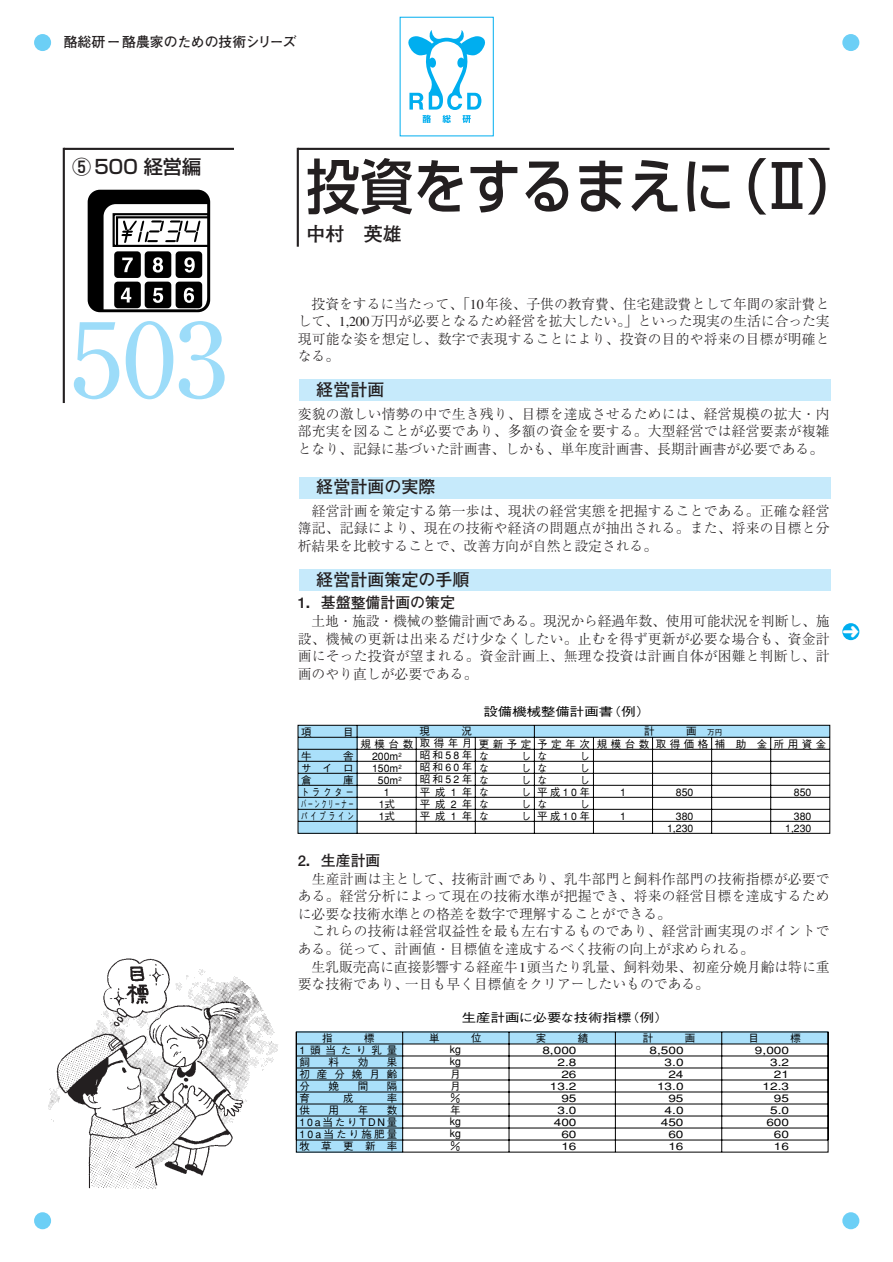
<style>
.page{position:relative;width:893px;height:1262px;background:#fff}
.page>*{position:absolute;margin:0;border:0;box-sizing:border-box;transform-origin:0 0}
.t1{font:700 106.35px "Futo Min A101";color:#9cdcf9}
.t2{font:500 59.55px "Shin Go";color:#231f20;scale:.9 1}
.t3{font:500 19.2px "Shin Go";color:#231f20}
.t4{font:700 19.2px "Futo Go B101";color:#231f20}
.t5{font:700 16.95px "Futo Go B101";color:#231f20}
.t6{font:700 14.85px "Futo Go B101";color:#231f20}
.t7{font:300 13.8px/17.5px "Ryumin";color:#231f20;text-align:justify}
.t8{font:700 13.8px "Futo Go B101";color:#231f20}
.t9{font:500 12px "Gothic BBB";color:#000;scale:1.2 1}
.t10{font:500 10.5px/12px "Gothic BBB";letter-spacing:.22em;color:#000;text-align:justify}
.t11{font:500 10.5px/12px "Gothic BBB";color:#000;text-align:right;scale:1.3 1}
.t12{font:500 10.5px/12px "Gothic BBB";color:#000;text-align:center}
.t13{font:500 10.5px/12px "Gothic BBB";letter-spacing:.46em;color:#000}
.s1{font-size:7.5px}
</style>
<div class="page">
<hr style="left:298px;top:148px;width:531px;height:2px;background:#231f20">
<hr style="left:297px;top:148px;width:2px;height:99px;background:#231f20">
<hr style="left:64px;top:148px;width:170px;height:2px;background:#231f20">
<hr style="left:63px;top:148px;width:2px;height:255px;background:#231f20">
<div style="left:88px;top:190px;width:122px;height:122px;background:#000;border-radius:12px"></div>
<svg style="left:104px;top:204px;width:107px;height:106px"></svg>
<div style="left:34px;top:34px;width:17px;height:17px;background:#6ccff6;border-radius:50%"></div>
<div style="left:842px;top:34px;width:17px;height:17px;background:#6ccff6;border-radius:50%"></div>
<div style="left:34px;top:1212px;width:17px;height:17px;background:#6ccff6;border-radius:50%"></div>
<div style="left:842px;top:1212px;width:17px;height:17px;background:#6ccff6;border-radius:50%"></div>
<svg style="left:842px;top:623px;width:17px;height:17px"></svg>
<svg style="left:408px;top:30px;width:77px;height:93px"></svg>
<div style="left:299px;top:569px;width:532px;height:22px;background:#c6eafb"></div>
<div style="left:299px;top:477px;width:532px;height:21px;background:#c6eafb"></div>
<div style="left:299px;top:380px;width:532px;height:21px;background:#c6eafb"></div>
<svg style="left:297px;top:725px;width:533px;height:108px"></svg>
<svg style="left:296px;top:1031px;width:532px;height:121px"></svg>
<img style="left:48px;top:958px;width:230px;height:231px">
<svg style="left:843px;top:625px;width:15px;height:12px"></svg>
<p class="t8" style="left:64px;top:36px;width:234px">酪総研ー酪農家のための技術シリーズ</p>
<h3 class="t3" style="left:72px;top:159px;width:130px">⑤ 500 経営編</h3>
<h2 class="t2" style="left:306px;top:164px;width:616px">投資をするまえに（Ⅱ）</h2>
<h3 class="t4" style="left:306px;top:226px;width:97px">中村　英雄</h3>
<h1 class="t1" style="left:69px;top:321px;width:161px">503</h1>
<p class="t7" style="left:298px;top:296px;width:533px;text-indent:14px">投資をするに当たって、「10年後、子供の教育費、住宅建設費として年間の家計費として、1,200万円が必要となるため経営を拡大したい。」といった現実の生活に合った実現可能な姿を想定し、数字で表現することにより、投資の目的や将来の目標が明確となる。</p>
<p class="t5" style="left:316px;top:383px;width:70px">経営計画</p>
<p class="t7" style="left:298px;top:406px;width:533px">変貌の激しい情勢の中で生き残り、目標を達成させるためには、経営規模の拡大・内部充実を図ることが必要であり、多額の資金を要する。大型経営では経営要素が複雑となり、記録に基づいた計画書、しかも、単年度計画書、長期計画書が必要である。</p>
<p class="t5" style="left:316px;top:480px;width:121px">経営計画の実際</p>
<p class="t7" style="left:298px;top:504px;width:533px;text-indent:14px">経営計画を策定する第一歩は、現状の経営実態を把握することである。正確な経営簿記、記録により、現在の技術や経済の問題点が抽出される。また、将来の目標と分析結果を比較することで、改善方向が自然と設定される。</p>
<p class="t5" style="left:316px;top:573px;width:155px">経営計画策定の手順</p>
<p class="t6" style="left:298px;top:597px;width:159px">1．基盤整備計画の策定</p>
<p class="t7" style="left:298px;top:614px;width:533px;text-indent:14px">土地・施設・機械の整備計画である。現況から経過年数、使用可能状況を判断し、施設、機械の更新は出来るだけ少なくしたい。止むを得ず更新が必要な場合も、資金計画にそった投資が望まれる。資金計画上、無理な投資は計画自体が困難と判断し、計画のやり直しが必要である。</p>
<p class="t9" style="left:483px;top:706px;width:141px">設備機械整備計画書（例）</p>
<p class="t10" style="left:419px;top:726px;width:54px">現　　　況</p>
<p class="t10" style="left:644px;top:726px;width:80px">計　　　画　<span class="s1">万円</span></p>
<p class="t10" style="left:301px;top:727px;width:12px">項</p>
<p class="t10" style="left:343px;top:727px;width:12px">目</p>
<p class="t10" style="left:301px;top:751px;width:12px">牛</p>
<p class="t12" style="left:360px;top:739px;width:54px">規模台数<br>200m<sup>2<br></sup>150m<sup>2<br></sup>50m<sup>2<br></sup>1<br>1式<br>1式</p>
<p class="t10" style="left:419px;top:739px;width:54px">取得年月昭和58年昭和60年昭和52年平成1年平成2年平成1年</p>
<p class="t10" style="left:479px;top:739px;width:54px">更新予定な</p>
<p class="t10" style="left:597px;top:739px;width:54px">規模台数</p>
<p class="t10" style="left:620px;top:787px;width:7px">1</p>
<p class="t10" style="left:620px;top:811px;width:7px">1</p>
<p class="t10" style="left:656px;top:739px;width:54px">取得価格</p>
<p class="t10" style="left:676px;top:787px;width:19px">850</p>
<p class="t10" style="left:667px;top:811px;width:28px;text-align:right">380<br>1,230</p>
<p class="t10" style="left:537px;top:739px;width:54px">予定年次な</p>
<p class="t10" style="left:715px;top:739px;width:113px">補 助 金 所用資金</p>
<p class="t10" style="left:794px;top:787px;width:19px">850</p>
<p class="t10" style="left:785px;top:811px;width:28px;text-align:right">380<br>1,230</p>
<p class="t10" style="left:301px;top:751px;width:54px;text-indent:42px">舎サイロ倉</p>
<p class="t10" style="left:521px;top:751px;width:12px">し</p>
<p class="t10" style="left:579px;top:751px;width:12px">し</p>
<p class="t10" style="left:479px;top:763px;width:12px">な</p>
<p class="t10" style="left:521px;top:763px;width:12px">し</p>
<p class="t10" style="left:479px;top:775px;width:12px">な</p>
<p class="t10" style="left:521px;top:775px;width:12px">し</p>
<p class="t10" style="left:479px;top:787px;width:12px">な</p>
<p class="t10" style="left:521px;top:787px;width:12px">し</p>
<p class="t10" style="left:479px;top:799px;width:12px">な</p>
<p class="t10" style="left:521px;top:799px;width:12px">し</p>
<p class="t10" style="left:479px;top:811px;width:12px">な</p>
<p class="t10" style="left:521px;top:811px;width:12px">し</p>
<p class="t10" style="left:537px;top:763px;width:12px">な</p>
<p class="t10" style="left:579px;top:763px;width:12px">し</p>
<p class="t10" style="left:537px;top:775px;width:12px">な</p>
<p class="t10" style="left:301px;top:775px;width:54px;text-indent:42px">庫トラクターバーンクリーナーパイプライン</p>
<p class="t10" style="left:537px;top:775px;width:54px;text-indent:42px">し平成10年な</p>
<p class="t10" style="left:537px;top:799px;width:54px;text-align:right">し<br>平成10年</p>
<p class="t6" style="left:298px;top:855px;width:84px">2．生産計画</p>
<p class="t7" style="left:298px;top:871px;width:533px;text-indent:14px">生産計画は主として、技術計画であり、乳牛部門と飼料作部門の技術指標が必要である。経営分析によって現在の技術水準が把握でき、将来の経営目標を達成するために必要な技術水準との格差を数字で理解することができる。</p>
<p class="t7" style="left:298px;top:924px;width:533px;text-indent:14px">これらの技術は経営収益性を最も左右するものであり、経営計画実現のポイントである。従って、計画値・目標値を達成するべく技術の向上が求められる。</p>
<p class="t7" style="left:298px;top:959px;width:533px;text-indent:14px">生乳販売高に直接影響する経産牛1頭当たり乳量、飼料効果、初産分娩月齢は特に重要な技術であり、一日も早く目標値をクリアーしたいものである。</p>
<p class="t13" style="left:299px;top:1045px;width:99px">1頭当たり乳量飼</p>
<p class="t10" style="left:328px;top:1057px;width:12px">料</p>
<p class="t10" style="left:358px;top:1057px;width:12px">効</p>
<p class="t10" style="left:299px;top:1057px;width:99px;text-indent:87px">果初産分娩月齢分</p>
<p class="t10" style="left:328px;top:1081px;width:12px">娩</p>
<p class="t10" style="left:358px;top:1081px;width:12px">間</p>
<p class="t10" style="left:387px;top:1081px;width:12px">隔</p>
<p class="t10" style="left:299px;top:1093px;width:12px">育</p>
<p class="t10" style="left:343px;top:1093px;width:12px">成</p>
<p class="t10" style="left:387px;top:1093px;width:12px">率</p>
<p class="t10" style="left:299px;top:1105px;width:12px">供</p>
<p class="t10" style="left:328px;top:1105px;width:12px">用</p>
<p class="t10" style="left:358px;top:1105px;width:12px">年</p>
<p class="t10" style="left:299px;top:1105px;width:99px;text-indent:87px">数10a当たりTDN量10a当たり施肥量牧草更新率</p>
<p class="t9" style="left:462px;top:1013px;width:174px">生産計画に必要な技術指標（例）</p>
<p class="t10" style="left:450px;top:1044px;width:13px">kg kg</p>
<p class="t10" style="left:450px;top:1069px;width:12px">月月％年</p>
<p class="t10" style="left:450px;top:1116px;width:13px">kg kg</p>
<p class="t10" style="left:450px;top:1141px;width:12px">％</p>
<p class="t11" style="left:542px;top:1045px;width:28px">8,000<br>2.8<br>26<br>13.2<br>95<br>3.0<br>400<br>60<br>16</p>
<p class="t11" style="left:649px;top:1045px;width:28px">8,500<br>3.0<br>24<br>13.0<br>95<br>4.0<br>450<br>60<br>16</p>
<p class="t11" style="left:755px;top:1045px;width:28px">9,000<br>3.2<br>21<br>12.3<br>95<br>5.0<br>600<br>60<br>16</p>
</div>
